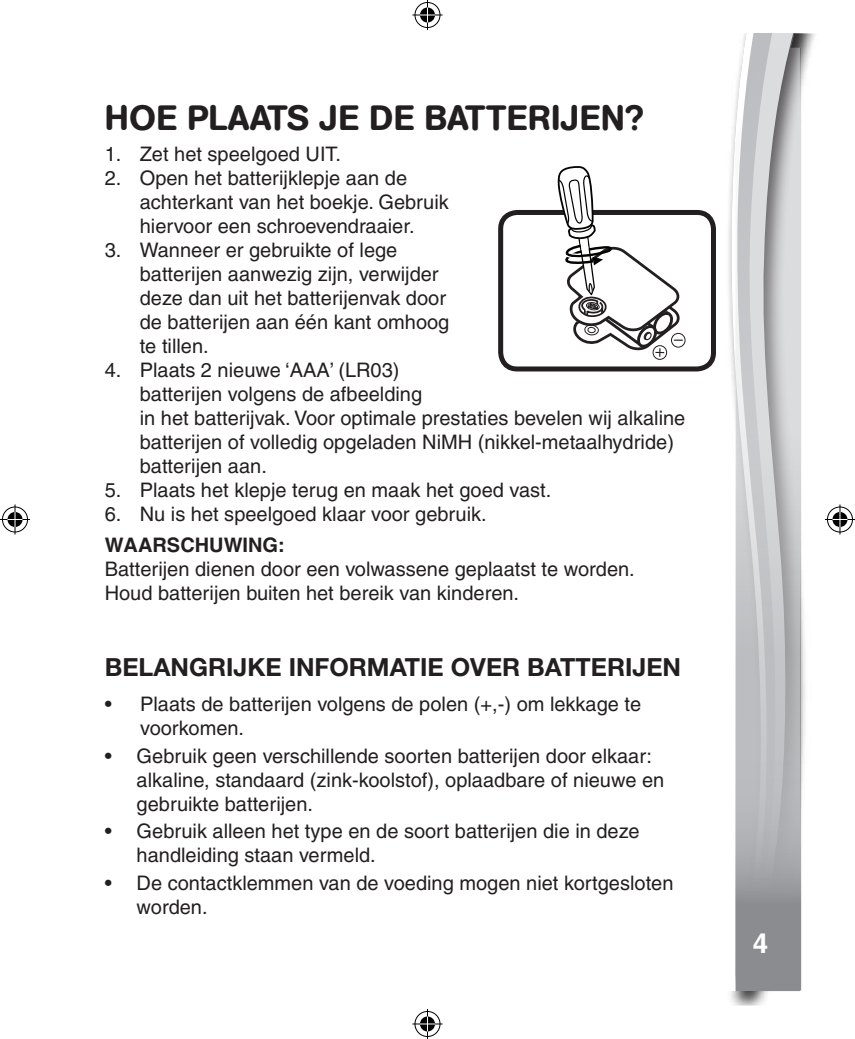
<style>
.page{position:relative;width:855px;height:1039px;background:#fff}
.page>*{position:absolute;margin:0;border:0;box-sizing:border-box;transform-origin:0 0}
.Headline{font:500 35px "AG Book Rounded";letter-spacing:.02em;color:#231f20}
.t1{font:700 27.5px "Helvetica";color:#fff}
.Subhead_1{font:700 25px "Helvetica Neue 75";color:#231f20}
.body_text_2{font:500 20px/24px "Helvetica";color:#231f20}
.body_text_2-2{font:700 20px "Helvetica";color:#231f20}
</style>
<div class="page">
<svg style="left:784px;top:34px;width:23px;height:956px"></svg>
<svg style="left:777px;top:48px;width:22px;height:942px;background:#b9babc"></svg>
<svg style="left:502px;top:47px;width:275px;height:943px"></svg>
<div style="left:413px;top:1px;width:28px;height:28px;border:3px solid #fff;border-radius:50%"></div>
<svg style="left:412px;top:13px;width:30px;height:4px"></svg>
<hr style="left:425px;top:0;width:4px;height:30px;background:#fff">
<div style="left:418px;top:6px;width:18px;height:18px;border:3px solid #fff;border-radius:50%"></div>
<div style="left:414px;top:2px;width:26px;height:26px;border:1px solid #000;border-radius:50%"></div>
<hr style="left:412px;top:15px;width:30px;height:1px;background:#000">
<hr style="left:427px;top:0;width:1px;height:30px;background:#000">
<svg style="left:420px;top:7px;width:15px;height:15px"></svg>
<div style="left:413px;top:1009px;width:28px;height:28px;border:3px solid #fff;border-radius:50%"></div>
<hr style="left:412px;top:1022px;width:30px;height:3px;background:#fff">
<hr style="left:425px;top:1008px;width:4px;height:30px;background:#fff">
<div style="left:418px;top:1014px;width:18px;height:18px;border:3px solid #fff;border-radius:50%"></div>
<div style="left:414px;top:1011px;width:26px;height:25px;border:1px solid #000;border-radius:50%"></div>
<hr style="left:412px;top:1023px;width:30px;height:1px;background:#000">
<hr style="left:427px;top:1008px;width:1px;height:30px;background:#000">
<svg style="left:420px;top:1016px;width:15px;height:15px"></svg>
<div style="left:1px;top:505px;width:28px;height:28px;border:3px solid #fff;border-radius:50%"></div>
<hr style="left:0;top:518px;width:30px;height:3px;background:#fff">
<svg style="left:13px;top:504px;width:4px;height:30px"></svg>
<div style="left:6px;top:510px;width:18px;height:18px;border:3px solid #fff;border-radius:50%"></div>
<div style="left:2px;top:506px;width:26px;height:26px;border:1px solid #000;border-radius:50%"></div>
<hr style="left:0;top:519px;width:30px;height:1px;background:#000">
<hr style="left:15px;top:504px;width:1px;height:30px;background:#000">
<svg style="left:8px;top:512px;width:14px;height:15px"></svg>
<div style="left:825px;top:505px;width:28px;height:28px;border:3px solid #fff;border-radius:50%"></div>
<hr style="left:824px;top:518px;width:30px;height:3px;background:#fff">
<hr style="left:838px;top:504px;width:3px;height:30px;background:#fff">
<div style="left:830px;top:510px;width:18px;height:18px;border:3px solid #fff;border-radius:50%"></div>
<div style="left:826px;top:506px;width:26px;height:26px;border:1px solid #000;border-radius:50%"></div>
<hr style="left:824px;top:519px;width:30px;height:1px;background:#000">
<hr style="left:839px;top:504px;width:1px;height:30px;background:#000">
<svg style="left:832px;top:512px;width:15px;height:15px"></svg>
<p class="Headline" style="left:105px;top:97px;width:540px">HOE PLAATS JE DE BATTERIJEN?</p>
<p class="body_text_2" style="left:105px;top:142px;width:238px">1. Zet het speelgoed UIT.</p>
<p class="body_text_2" style="left:140px;top:166px;width:310px;text-indent:-35px">2. Open het batterijklepje aan de achterkant van het boekje. Gebruik hiervoor een schroevendraaier.</p>
<p class="body_text_2" style="left:140px;top:238px;width:311px;text-indent:-35px">3. Wanneer er gebruikte of lege batterijen aanwezig zijn, verwijder deze dan uit het batterijenvak door de batterijen aan één kant omhoog te tillen.</p>
<p class="body_text_2" style="left:140px;top:358px;width:547px;text-indent:-35px">4. Plaats 2 nieuwe ‘AAA’ (LR03)<br>batterijen volgens de afbeelding<br>in het batterijvak. Voor optimale prestaties bevelen wij alkaline batterijen of volledig opgeladen NiMH (nikkel-metaalhydride) batterijen aan.</p>
<p class="body_text_2" style="left:105px;top:478px;width:448px">5. Plaats het klepje terug en maak het goed vast.</p>
<p class="body_text_2" style="left:105px;top:502px;width:383px">6. Nu is het speelgoed klaar voor gebruik.</p>
<p class="body_text_2-2" style="left:105px;top:532px;width:181px">WAARSCHUWING:</p>
<p class="body_text_2" style="left:105px;top:557px;width:531px">Batterijen dienen door een volwassene geplaatst te worden.</p>
<p class="body_text_2" style="left:105px;top:581px;width:416px">Houd batterijen buiten het bereik van kinderen.</p>
<p class="Subhead_1" style="left:105px;top:652px;width:577px">BELANGRIJKE INFORMATIE OVER BATTERIJEN</p>
<p class="body_text_2" style="left:140px;top:692px;width:502px;text-indent:-35px">• Plaats de batterijen volgens de polen (+,-) om lekkage te voorkomen.</p>
<p class="body_text_2" style="left:137px;top:743px;width:529px;text-indent:-32px">• Gebruik geen verschillende soorten batterijen door elkaar: alkaline, standaard (zink-koolstof), oplaadbare of nieuwe en gebruikte batterijen.</p>
<p class="body_text_2" style="left:137px;top:819px;width:504px;text-indent:-32px">• Gebruik alleen het type en de soort batterijen die in deze handleiding staan vermeld.</p>
<p class="body_text_2" style="left:137px;top:870px;width:538px;text-indent:-32px">• De contactklemmen van de voeding mogen niet kortgesloten worden.</p>
<h2 class="t1" style="left:752px;top:923px;width:21px">4 <sup>4</sup>4</h2>
</div>
